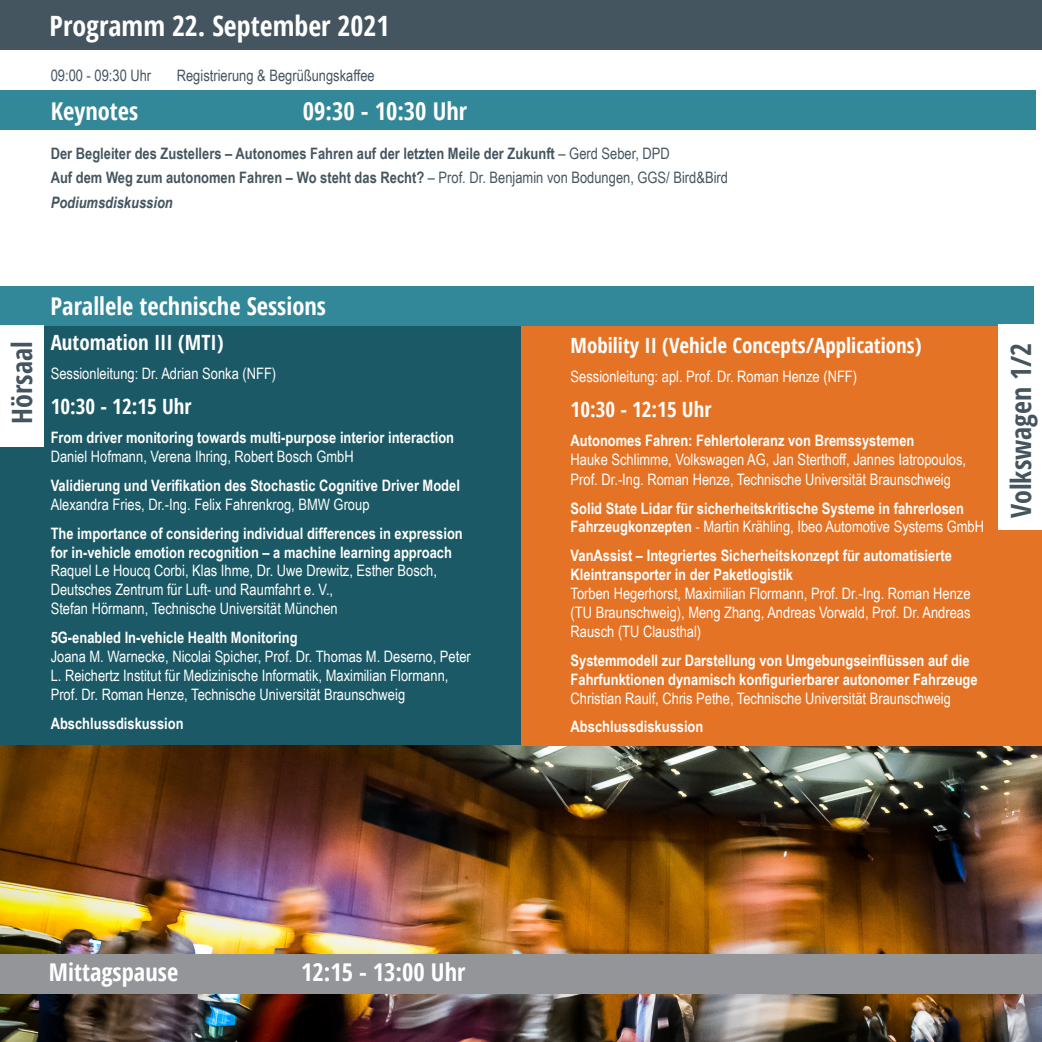
<style>
.page{position:relative;width:1042px;height:1042px;background:#fff}
.page>*{position:absolute;margin:0;border:0;box-sizing:border-box;transform-origin:0 0}
.t1{font:700 28px "Open Sans Condensed";color:#fff}
.t2{font:700 28px "Open Sans Condensed";color:#45555f}
.Ü_Programm{font:700 24.5px "Open Sans Condensed";color:#fff}
.Ü-petrol{font:700 24.5px "Open Sans Condensed";color:#fff}
.t3{font:700 21px "Open Sans Condensed";color:#fff}
.fließtext{font:15.75px/18.9px "Arial Narrow";color:#fff}
.t4{font:700 15.75px/18.9px "Arial Narrow";color:#fff}
.t5{font:700 15.75px "Arial Narrow";color:#45555f}
.t6{font:15.75px "Arial Narrow";color:#45555f}
.t7{font:italic 700 15.75px "Arial Narrow";color:#45555f}
.s1{font-weight:400}
.s2{font-family:"Open Sans Condensed";font-style:normal;font-size:24.5px;color:#fff}
.s3{font-weight:700}
</style>
<div class="page">
<div style="left:0;top:326px;width:521px;height:582px;background:#1a5965"></div>
<img style="left:0;top:745px;width:1042px;height:297px">
<div style="left:0;top:286px;width:1033px;height:40px;background:#328799"></div>
<div style="left:1px;top:0;width:1041px;height:50px;background:#45555f"></div>
<div style="left:0;top:91px;width:1036px;height:39px;background:#328799"></div>
<div style="left:521px;top:326px;width:521px;height:419px;background:#e57325"></div>
<div style="left:999px;top:324px;width:43px;height:206px;background:#fff"></div>
<div style="left:0;top:325px;width:43px;height:122px;background:#fff"></div>
<div style="left:0;top:954px;width:1041px;height:39px;background:#939598"></div>
<p class="t1" style="left:50px;top:7px;width:341px">Programm 22. September 2021</p>
<p class="t6" style="left:51px;top:64px;width:102px">09:00 - 09:30 Uhr</p>
<p class="t6" style="left:177px;top:64px;width:199px">Registrierung &amp; Begrüßungskaffee</p>
<p class="Ü_Programm" style="left:51px;top:94px;width:89px">Keynotes</p>
<p class="Ü_Programm" style="left:303px;top:94px;width:166px">09:30 - 10:30 Uhr</p>
<p class="t5" style="left:51px;top:142px;width:620px">Der Begleiter des Zustellers – Autonomes Fahren auf der letzten Meile der Zukunft <span class="s1">– Gerd Seber, DPD</span></p>
<p class="t5" style="left:51px;top:166px;width:679px">Auf dem Weg zum autonomen Fahren – Wo steht das Recht? <span class="s1">– Prof. Dr. Benjamin von Bodungen, GGS/ Bird&amp;Bird</span></p>
<p class="t7" style="left:51px;top:190px;width:211px">Podiumsdiskussion<span class="s2">Keynotes</span></p>
<p class="Ü-petrol" style="left:51px;top:289px;width:277px">Parallele technische Sessions</p>
<p class="t2" style="left:3px;top:424px;width:84px;rotate:-90deg">Hörsaal</p>
<p class="t3" style="left:51px;top:328px;width:174px">Automation III (MTI)</p>
<p class="fließtext" style="left:51px;top:364px;width:227px">Sessionleitung: Dr. Adrian Sonka (NFF)</p>
<p class="t3" style="left:51px;top:392px;width:142px">10:30 - 12:15 Uhr</p>
<p class="t4" style="left:51px;top:427px;width:405px">From driver monitoring towards multi-purpose interior interaction<br><span class="s1">Daniel Hofmann, Verena Ihring, Robert Bosch GmbH</span></p>
<p class="t4" style="left:51px;top:475px;width:411px">Validierung und Verifikation des Stochastic Cognitive Driver Model<br><span class="s1">Alexandra Fries, Dr.-Ing. Felix Fahrenkrog, BMW Group</span></p>
<p class="fließtext" style="left:51px;top:523px;width:413px"><span class="s3">The importance of considering individual differences in expression for in-vehicle emotion recognition – a machine learning approach </span>Raquel Le Houcq Corbi, Klas Ihme, Dr. Uwe Drewitz, Esther Bosch, Deutsches Zentrum für Luft- und Raumfahrt e. V.,<br>Stefan Hörmann, Technische Universität München</p>
<p class="fließtext" style="left:51px;top:627px;width:421px"><span class="s3">5G-enabled In-vehicle Health Monitoring<br></span>Joana M. Warnecke, Nicolai Spicher, Prof. Dr. Thomas M. Deserno, Peter L. Reichertz Institut für Medizinische Informatik, Maximilian Flormann, Prof. Dr. Roman Henze, Technische Universität Braunschweig</p>
<p class="t4" style="left:51px;top:713px;width:134px">Abschlussdiskussion</p>
<p class="t3" style="left:570px;top:331px;width:352px">Mobility II (Vehicle Concepts/Applications)</p>
<p class="fließtext" style="left:570px;top:366px;width:288px">Sessionleitung: apl. Prof. Dr. Roman Henze (NFF)</p>
<p class="t3" style="left:570px;top:395px;width:142px">10:30 - 12:15 Uhr</p>
<p class="fließtext" style="left:570px;top:430px;width:397px"><span class="s3">Autonomes Fahren: Fehlertoleranz von Bremssystemen<br></span>Hauke Schlimme, Volkswagen AG, Jan Sterthoff, Jannes Iatropoulos,<br>Prof. Dr.-Ing. Roman Henze, Technische Universität Braunschweig</p>
<p class="t4" style="left:570px;top:498px;width:415px">Solid State Lidar für sicherheitskritische Systeme in fahrerlosen<br>Fahrzeugkonzepten <span class="s1">- Martin Krähling, Ibeo Automotive Systems GmbH</span></p>
<p class="fließtext" style="left:570px;top:546px;width:401px"><span class="s3">VanAssist – Integriertes Sicherheitskonzept für automatisierte Kleintransporter in der Paketlogistik<br></span>Torben Hegerhorst, Maximilian Flormann, Prof. Dr.-Ing. Roman Henze (TU Braunschweig), Meng Zhang, Andreas Vorwald, Prof. Dr. Andreas Rausch (TU Clausthal)</p>
<p class="t4" style="left:570px;top:650px;width:408px">Systemmodell zur Darstellung von Umgebungseinflüssen auf die<br>Fahrfunktionen dynamisch konfigurierbarer autonomer Fahrzeuge<br><span class="s1">Christian Raulf, Chris Pethe, Technische Universität Braunschweig</span></p>
<p class="t4" style="left:570px;top:716px;width:134px">Abschlussdiskussion</p>
<p class="t2" style="left:1001px;top:518px;width:177px;rotate:-90deg">Volkswagen 1/2</p>
<p class="Ü_Programm" style="left:49px;top:955px;width:131px">Mittagspause</p>
<p class="Ü_Programm" style="left:301px;top:955px;width:166px">12:15 - 13:00 Uhr</p>
</div>
